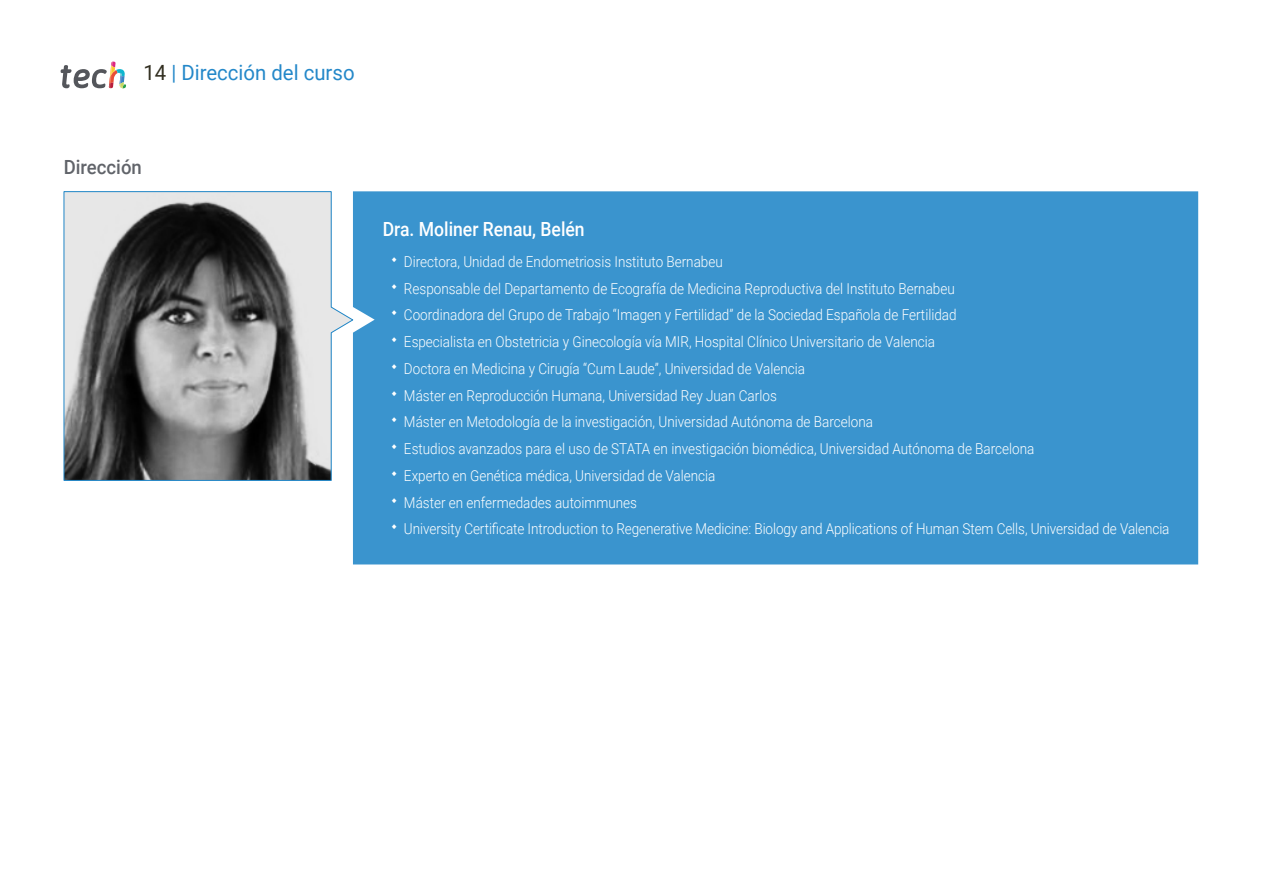
<style>
.page{position:relative;width:1263px;height:893px;background:#fff}
.page>*{position:absolute;margin:0;border:0;box-sizing:border-box;transform-origin:0 0}
.t1{font:21px "Roboto";color:#2488c9}
.t2{font:500 19.5px "Roboto";color:#fff;scale:.9 1}
.t3{font:500 19.5px "Roboto";color:#61646a;scale:.95 1}
.t4{font:300 15px/26.7px "Roboto";color:#fff;scale:.9 1}
.s1{color:#312e20}
</style>
<div class="page">
<svg style="left:61px;top:62px;width:65px;height:27px"></svg>
<div style="left:353px;top:191px;width:845px;height:373px;background:#3a94ce"></div>
<svg style="left:64px;top:191px;width:289px;height:290px;background:#8a8b8b"></svg>
<svg style="left:392px;top:257px;width:5px;height:5px"></svg>
<svg style="left:392px;top:284px;width:5px;height:5px"></svg>
<svg style="left:392px;top:310px;width:5px;height:5px"></svg>
<svg style="left:392px;top:337px;width:5px;height:5px"></svg>
<svg style="left:392px;top:364px;width:5px;height:5px"></svg>
<svg style="left:392px;top:391px;width:5px;height:5px"></svg>
<svg style="left:392px;top:417px;width:5px;height:5px"></svg>
<svg style="left:392px;top:444px;width:5px;height:5px"></svg>
<svg style="left:392px;top:471px;width:5px;height:5px"></svg>
<svg style="left:392px;top:498px;width:5px;height:5px"></svg>
<svg style="left:392px;top:524px;width:5px;height:5px"></svg>
<h1 class="t1" style="left:144px;top:57px;width:213px"><span class="s1">14</span> | Dirección del curso</h1>
<h2 class="t3" style="left:64px;top:154px;width:84px">Dirección</h2>
<h2 class="t2" style="left:383px;top:215px;width:226px">Dra. Moliner Renau, Belén</h2>
<p class="t4" style="left:404px;top:247px;width:852px">Directora, Unidad de Endometriosis Instituto Bernabeu<br>Responsable del Departamento de Ecografía de Medicina Reproductiva del Instituto Bernabeu<br>Coordinadora del Grupo de Trabajo “Imagen y Fertilidad” de la Sociedad Española de Fertilidad<br>Especialista en Obstetricia y Ginecología vía MIR, Hospital Clínico Universitario de Valencia<br>Doctora en Medicina y Cirugía “Cum Laude”, Universidad de Valencia<br>Máster en Reproducción Humana, Universidad Rey Juan Carlos<br>Máster en Metodología de la investigación, Universidad Autónoma de Barcelona<br>Estudios avanzados para el uso de STATA en investigación biomédica, Universidad Autónoma de Barcelona<br>Experto en Genética médica, Universidad de Valencia<br>Máster en enfermedades autoimmunes<br>University Certificate Introduction to Regenerative Medicine: Biology and Applications of Human Stem Cells, Universidad de Valencia</p>
</div>
